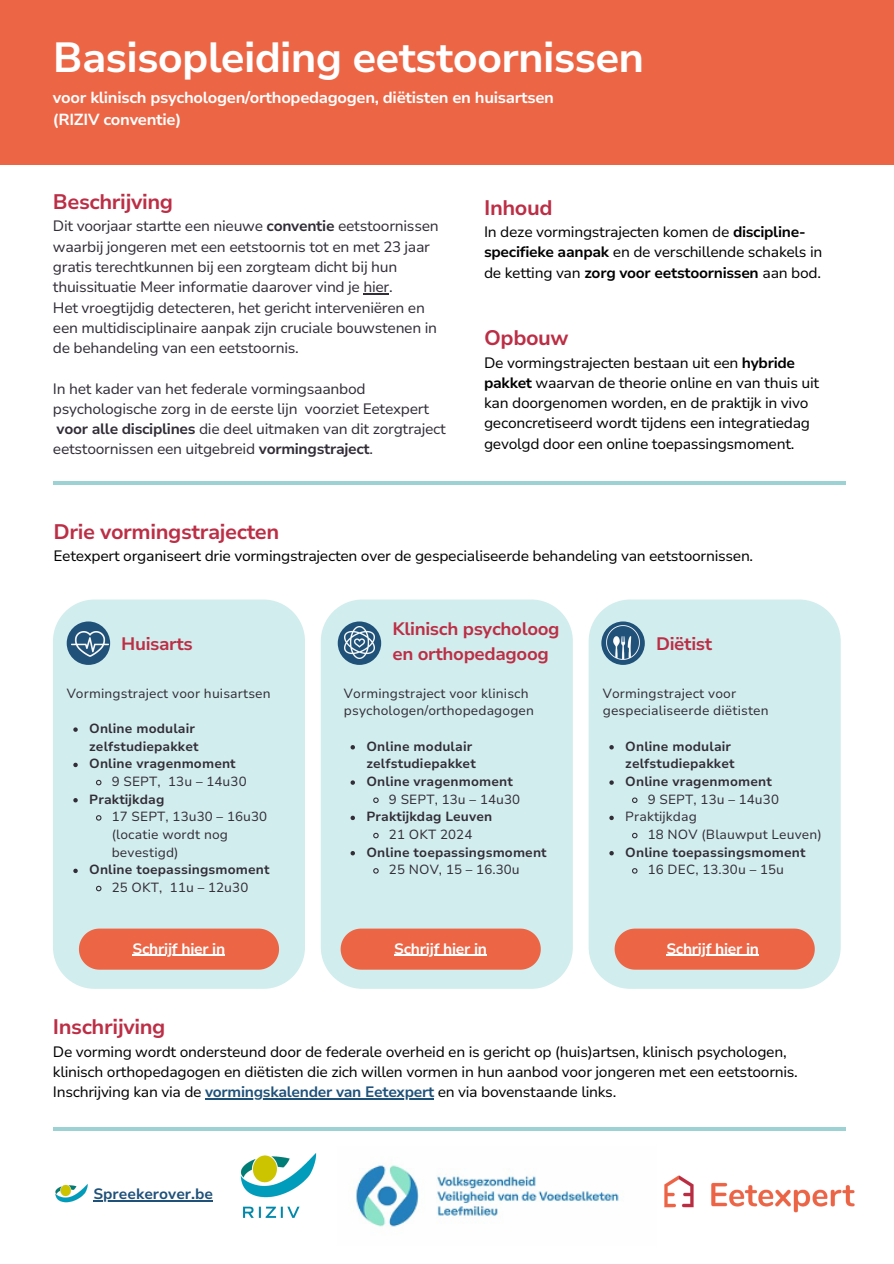
<style>
.page{position:relative;width:894px;height:1264px;background:#fff}
.page>*{position:absolute;margin:0;border:0;box-sizing:border-box;transform-origin:0 0}
.t1{font:700 42px "Nunito Sans 10 pt";letter-spacing:-.02em;color:#fff}
.t2{font:700 21px "Nunito Sans 10 pt";letter-spacing:-.02em;color:#bc2e45}
.t3{font:700 18px/24.8px "Nunito Sans 10 pt";letter-spacing:-.02em;color:#bc2e45}
.t4{font:700 15.9px/21.3px "Nunito Sans 10 pt";letter-spacing:-.02em;color:#fff}
.t5{font:15px/20.2px "Nunito Sans 10 pt";letter-spacing:-.02em;color:#000}
.t6{font:15px/20.2px "Nunito Sans 10 pt";letter-spacing:-.02em;color:#322d37}
.t7{font:700 15px "Nunito Sans 10 pt";letter-spacing:-.02em;color:#fff}
.t8{font:700 15px "Nunito Sans 10 pt";color:#1f5179}
.t9{font:13.2px/17.7px "Nunito Sans 10 pt";letter-spacing:.01em;color:#322d37}
.t10{font:700 13.2px/17.7px "Nunito Sans 10 pt";letter-spacing:.01em;color:#322d37}
.s1{font-weight:700}
.s2{font-weight:700;color:#1f5179}
</style>
<div class="page">
<div style="left:321px;top:599px;width:251px;height:389px;background:#d2edee"></div>
<svg style="left:337px;top:621px;width:44px;height:44px"></svg>
<div style="left:588px;top:599px;width:252px;height:389px;background:#d2edee"></div>
<svg style="left:601px;top:621px;width:43px;height:44px"></svg>
<div style="left:53px;top:599px;width:252px;height:389px;background:#d2edee"></div>
<div style="left:67px;top:621px;width:43px;height:44px;background:#1f5179;border-radius:50%"></div>
<div style="left:0;top:0;width:893px;height:165px;background:#ec6646"></div>
<img style="left:344px;top:626px;width:31px;height:32px">
<img style="left:606px;top:625px;width:33px;height:34px">
<img style="left:71px;top:631px;width:37px;height:25px">
<hr style="left:53px;top:481px;width:792px;height:4px;background:#9cd2d4">
<svg style="left:79px;top:928px;width:200px;height:41px;background:#ea6f51"></svg>
<hr style="left:133px;top:954px;width:92px;height:1px;background:#fff">
<svg style="left:340px;top:928px;width:200px;height:41px;background:#ea6f51"></svg>
<hr style="left:394px;top:954px;width:92px;height:1px;background:#fff">
<svg style="left:614px;top:928px;width:200px;height:41px;background:#ea6f51"></svg>
<hr style="left:666px;top:954px;width:92px;height:1px;background:#fff">
<img style="left:664px;top:1175px;width:191px;height:38px">
<img style="left:240px;top:1153px;width:77px;height:65px">
<hr style="left:53px;top:1127px;width:792px;height:3px;background:#9cd2d4">
<hr style="left:103px;top:1200px;width:110px;height:1px;background:#1f5179">
<img style="left:55px;top:1184px;width:33px;height:19px">
<svg style="left:350px;top:745px;width:5px;height:4px"></svg>
<svg style="left:350px;top:780px;width:5px;height:4px"></svg>
<svg style="left:372px;top:796px;width:7px;height:7px"></svg>
<svg style="left:350px;top:815px;width:5px;height:5px"></svg>
<svg style="left:372px;top:832px;width:7px;height:7px"></svg>
<svg style="left:350px;top:851px;width:5px;height:4px"></svg>
<svg style="left:372px;top:867px;width:7px;height:7px"></svg>
<svg style="left:73px;top:727px;width:5px;height:4px"></svg>
<svg style="left:73px;top:762px;width:5px;height:5px"></svg>
<svg style="left:95px;top:779px;width:7px;height:7px"></svg>
<svg style="left:73px;top:798px;width:5px;height:4px"></svg>
<svg style="left:95px;top:814px;width:7px;height:7px"></svg>
<svg style="left:73px;top:868px;width:5px;height:5px"></svg>
<svg style="left:95px;top:885px;width:7px;height:7px"></svg>
<svg style="left:609px;top:745px;width:4px;height:4px"></svg>
<svg style="left:609px;top:780px;width:4px;height:4px"></svg>
<svg style="left:631px;top:796px;width:7px;height:7px"></svg>
<svg style="left:609px;top:815px;width:4px;height:5px"></svg>
<svg style="left:631px;top:832px;width:7px;height:7px"></svg>
<svg style="left:609px;top:851px;width:4px;height:4px"></svg>
<svg style="left:631px;top:867px;width:7px;height:7px"></svg>
<svg style="left:363px;top:293px;width:26px;height:1px"></svg>
<hr style="left:205px;top:1098px;width:229px;height:1px;background:#1f5179">
<img style="left:356px;top:1163px;width:268px;height:64px">
<p class="t1" style="left:53px;top:29px;width:592px">Basisopleiding eetstoornissen</p>
<p class="t4" style="left:53px;top:88px;width:502px">voor klinisch psychologen/orthopedagogen, diëtisten en huisartsen (RIZIV conventie)</p>
<p class="t2" style="left:53px;top:188px;width:122px">Beschrijving</p>
<p class="t6" style="left:53px;top:216px;width:387px">Dit voorjaar startte een nieuwe <span class="s1">conventie</span> eetstoornissen waarbij jongeren met een eetstoornis tot en met 23 jaar gratis terechtkunnen bij een zorgteam dicht bij hun thuissituatie Meer informatie daarover vind je hier.<br>Het vroegtijdig detecteren, het gericht interveniëren en een multidisciplinaire aanpak zijn cruciale bouwstenen in de behandeling van een eetstoornis.</p>
<p class="t6" style="left:53px;top:378px;width:394px">In het kader van het federale vormingsaanbod psychologische zorg in de eerste lij n voorziet Eetexpert <span class="s1">voor alle disciplines</span> die deel uitmaken van dit zorgtraject eetstoornissen een uitgebreid <span class="s1">vormingstraject</span>.</p>
<p class="t2" style="left:484px;top:193px;width:70px">Inhoud</p>
<p class="t5" style="left:484px;top:222px;width:340px">In deze vormingstrajecten komen de <span class="s1">discipline&shy;specifieke aanpak</span> en de verschillende schakels in de ketting van <span class="s1">zorg voor eetstoornissen</span> aan bod.</p>
<p class="t2" style="left:484px;top:324px;width:86px">Opbouw</p>
<p class="t5" style="left:484px;top:352px;width:336px">De vormingstrajecten bestaan uit een <span class="s1">hybride pakket</span> waarvan de theorie online en van thuis uit kan doorgenomen worden, en de praktijk in vivo geconcretiseerd wordt tijdens een integratiedag gevolgd door een online toepassingsmoment.</p>
<p class="t2" style="left:53px;top:517px;width:227px">Drie vormingstrajecten</p>
<p class="t5" style="left:53px;top:546px;width:701px">Eetexpert organiseert drie vormingstrajecten over de gespecialiseerde behandeling van eetstoornissen.</p>
<h1 class="t3" style="left:121px;top:631px;width:73px">Huisarts</h1>
<p class="t9" style="left:67px;top:684px;width:205px">Vormingstraject voor huisartsen</p>
<h2 class="t10" style="left:89px;top:719px;width:111px">Online modulair zelfstudiepakket</h2>
<p class="t10" style="left:89px;top:755px;width:148px">Online vragenmoment</p>
<p class="t9" style="left:112px;top:772px;width:136px">9 SEPT, 13u – 14u30</p>
<h1 class="t10" style="left:89px;top:790px;width:77px">Praktijkdag</h1>
<p class="t9" style="left:112px;top:808px;width:157px">17 SEPT, 13u30 – 16u30 (locatie wordt nog bevestigd)</p>
<p class="t10" style="left:89px;top:861px;width:182px">Online toepassingsmoment</p>
<p class="t9" style="left:112px;top:878px;width:138px">25 OKT, 11u – 12u30</p>
<p class="t3" style="left:392px;top:617px;width:169px">Klinisch psycholoog en orthopedagoog</p>
<p class="t9" style="left:344px;top:684px;width:191px">Vormingstraject voor klinisch psychologen/orthopedagogen</p>
<p class="t10" style="left:366px;top:737px;width:111px">Online modulair zelfstudiepakket</p>
<p class="t10" style="left:366px;top:772px;width:148px">Online vragenmoment</p>
<p class="t9" style="left:389px;top:790px;width:133px">9 SEPT, 13u – 14u30</p>
<p class="t10" style="left:366px;top:808px;width:127px">Praktijkdag Leuven</p>
<p class="t9" style="left:389px;top:825px;width:85px">21 OKT 2024</p>
<p class="t10" style="left:366px;top:843px;width:182px">Online toepassingsmoment</p>
<p class="t9" style="left:389px;top:861px;width:132px">25 NOV, 15 – 16.30u</p>
<p class="t3" style="left:656px;top:631px;width:58px">Diëtist</p>
<p class="t9" style="left:602px;top:684px;width:167px">Vormingstraject voor gespecialiseerde diëtisten</p>
<p class="t10" style="left:625px;top:737px;width:111px">Online modulair zelfstudiepakket</p>
<p class="t10" style="left:625px;top:772px;width:148px">Online vragenmoment</p>
<p class="t9" style="left:647px;top:790px;width:133px">9 SEPT, 13u – 14u30</p>
<p class="t9" style="left:625px;top:808px;width:73px">Praktijkdag</p>
<h2 class="t9" style="left:647px;top:825px;width:175px">18 NOV (Blauwput Leuven)</h2>
<p class="t10" style="left:625px;top:843px;width:182px">Online toepassingsmoment</p>
<p class="t9" style="left:647px;top:861px;width:138px">16 DEC, 13.30u – 15u</p>
<h3 class="t7" style="left:133px;top:938px;width:94px">Schrijf hier in</h3>
<h3 class="t7" style="left:394px;top:938px;width:94px">Schrijf hier in</h3>
<h3 class="t7" style="left:666px;top:938px;width:94px">Schrijf hier in</h3>
<p class="t2" style="left:53px;top:1012px;width:114px">Inschrijving</p>
<p class="t5" style="left:53px;top:1041px;width:746px">De vorming wordt ondersteund door de federale overheid en is gericht op (huis)artsen, klinisch psychologen, klinisch orthopedagogen en diëtisten die zich willen vormen in hun aanbod voor jongeren met een eetstoornis.<br>Inschrijving kan via de <span class="s2">vormingskalender van Eetexpert</span> en via bovenstaande links.</p>
<p class="t8" style="left:93px;top:1183px;width:121px">Spreekerover.be</p>
</div>
